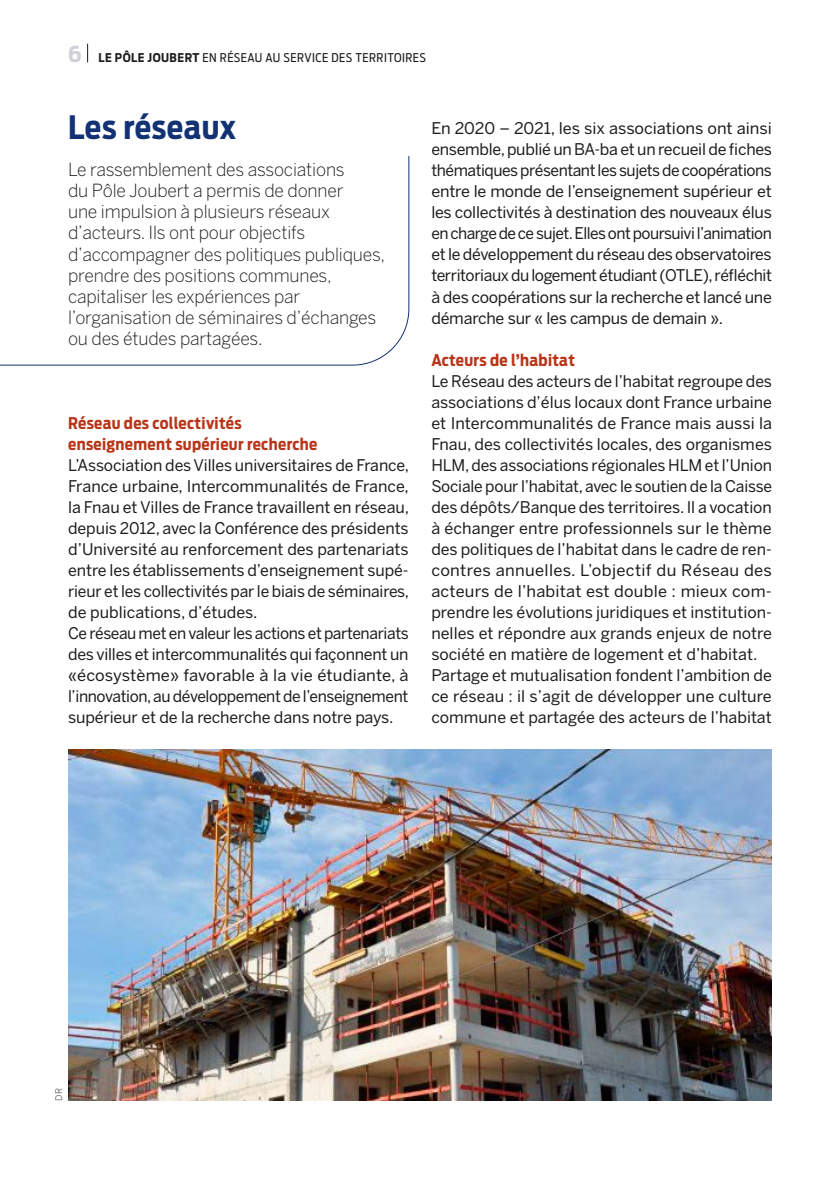
<style>
.page{position:relative;width:840px;height:1191px;background:#fff}
.page>*{position:absolute;margin:0;border:0;box-sizing:border-box;transform-origin:0 0}
.t1{font:700 32px "Antenna Cond";letter-spacing:.015em;color:#123274}
.t2{font:300 18px/21px "Benton Sans";letter-spacing:-.01em;color:#1d1d1b}
.t3{font:16px/21px "Benton Sans";letter-spacing:-.005em;color:#1d1d1b}
.t4{font:700 16px/21px "Antenna Cond";letter-spacing:.02em;color:#b83518}
.t5{font:12px "Antenna Cond";letter-spacing:.04em;color:#1d1d1b}
.t6{font:300 9px "Benton Sans";color:#1d1d1b}
.s1{font-weight:700;font-size:22px;color:#d0d0d6}
.s2{font-weight:700}
</style>
<div class="page">
<svg style="left:87px;top:44px;width:1px;height:18px"></svg>
<svg style="left:0;top:156px;width:409px;height:210px"></svg>
<img style="left:68px;top:749px;width:703px;height:351px">
<p class="t5" style="left:68px;top:51px;width:359px"><span class="s1">6</span> <span class="s2">LE PÔLE JOUBERT</span> EN RÉSEAU AU SERVICE DES TERRITOIRES</p>
<h1 class="t1" style="left:68px;top:108px;width:169px">Les réseaux</h1>
<p class="t2" style="left:68px;top:159px;width:318px">Le rassemblement des associations<br>du Pôle Joubert a permis de donner<br>une impulsion à plusieurs réseaux d’acteurs. Ils ont pour objectifs d’accompagner des politiques publiques, prendre des positions communes, capitaliser les expériences par l’organisation de séminaires d’échanges ou des études partagées.</p>
<p class="t4" style="left:68px;top:412px;width:251px">Réseau des collectivités enseignement supérieur recherche</p>
<p class="t3" style="left:68px;top:454px;width:342px">L’Association des Villes universitaires de France, France urbaine, Intercommunalités de France, la Fnau et Villes de France travaillent en réseau, depuis 2012, avec la Conférence des présidents d’Université au renforcement des partenariats entre les établissements d’enseignement supé&shy;rieur et les collectivités par le biais de séminaires, de publications, d’études.<br>Ce réseau met en valeur les actions et partenariats des villes et intercommunalités qui façonnent un «écosystème» favorable à la vie étudiante, à l’innovation, au développement de l’enseignement supérieur et de la recherche dans notre pays.</p>
<p class="t3" style="left:431px;top:118px;width:342px;text-align:justify">En 2020 – 2021, les six associations ont ainsi ensemble, publié un BA-ba et un recueil de fiches thématiques présentant les sujets de coopérations entre le monde de l’enseignement supérieur et les collectivités à destination des nouveaux élus en charge de ce sujet. Elles ont poursuivi l’animation et le développement du réseau des observatoires territoriaux du logement étudiant (OTLE), réfléchit à des coopérations sur la recherche et lancé une démarche sur « les campus de demain ».</p>
<p class="t4" style="left:431px;top:349px;width:145px">Acteurs de l’habitat</p>
<p class="t3" style="left:431px;top:370px;width:342px">Le Réseau des acteurs de l’habitat regroupe des associations d’élus locaux dont France urbaine et Intercommunalités de France mais aussi la Fnau, des collectivités locales, des organismes HLM, des associations régionales HLM et l’Union Sociale pour l’habitat, avec le soutien de la Caisse des dépôts/Banque des territoires. Il a vocation à échanger entre professionnels sur le thème des politiques de l’habitat dans le cadre de ren&shy;contres annuelles. L’objectif du Réseau des acteurs de l’habitat est double : mieux com&shy;prendre les évolutions juridiques et institution&shy;nelles et répondre aux grands enjeux de notre société en matière de logement et d’habitat.<br>Partage et mutualisation fondent l’ambition de ce réseau : il s’agit de développer une culture commune et partagée des acteurs de l’habitat</p>
<p class="t6" style="left:53px;top:1100px;width:14px;rotate:-90deg">DR</p>
</div>
